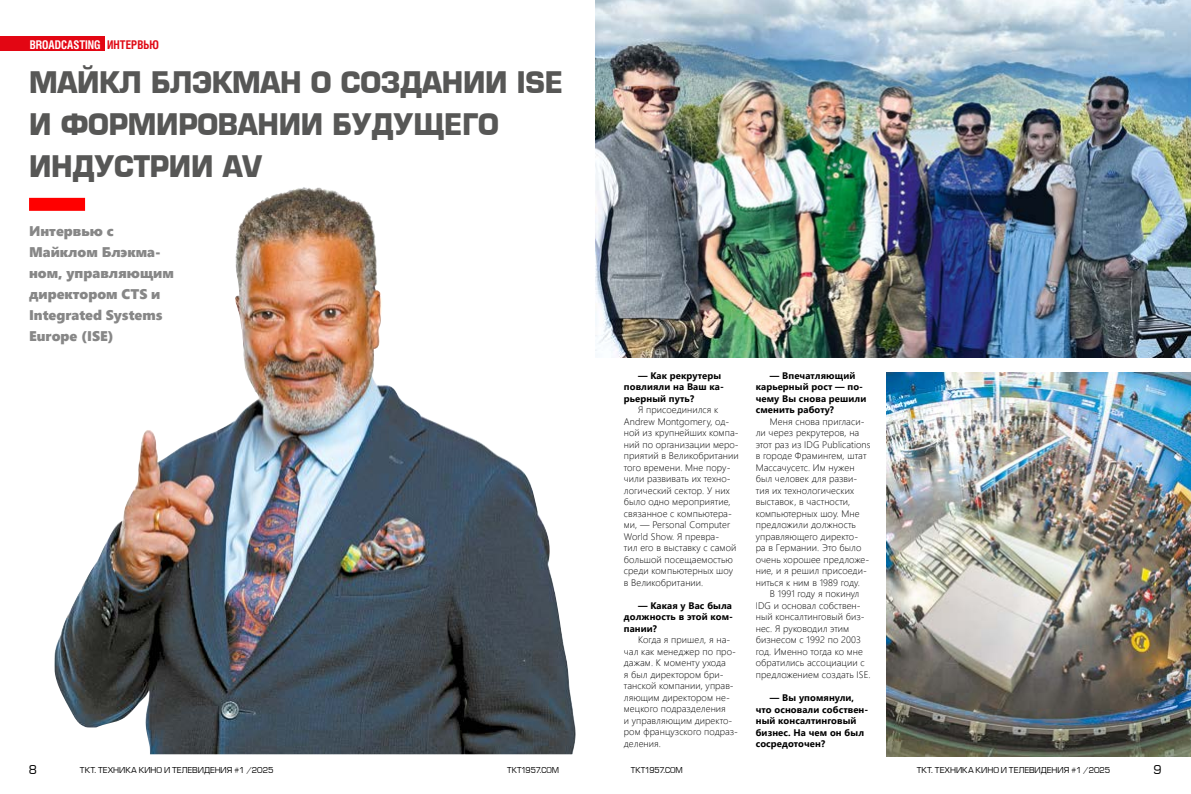
<style>
.page{position:relative;width:1191px;height:794px;background:#fff}
.page>*{position:absolute;margin:0;border:0;box-sizing:border-box;transform-origin:0 0}
.t1{font:700 29px/42px "Europe";letter-spacing:-.01em;color:#575756;scale:.94 1}
.t2{font:14px/21px "Segoe UI Black";color:#878787}
.t3{font:700 12px "Helios Cond C";color:#fff;scale:.95 1}
.t4{font:12px "Europe Normal";color:#000}
.t5{font:300 9.5px/11.5px "Segoe UI";letter-spacing:.01em;color:#000}
.t6{font:700 9.5px/11.5px "Segoe UI";letter-spacing:.01em;color:#000}
.t7{font:8px "Europe Normal";letter-spacing:-.005em;color:#000}
.t8{font:8px "Europe Normal";letter-spacing:-.005em;color:#000;scale:.95 1}
.s1{color:#df0914}
</style>
<div class="page">
<img style="left:55px;top:187px;width:521px;height:567px">
<div style="left:0;top:37px;width:105px;height:14px;background:#e30613"></div>
<div style="left:29px;top:198px;width:56px;height:13px;background:#f00"></div>
<img style="left:886px;top:372px;width:305px;height:384px">
<img style="left:595px;top:0;width:596px;height:357px">
<p class="t3" style="left:30px;top:37px;width:137px">BROADCASTING <span class="s1">ИНТЕРВЬЮ</span></p>
<h1 class="t1" style="left:29px;top:62px;width:570px">МАЙКЛ БЛЭКМАН О СОЗДАНИИ ISE<br>И ФОРМИРОВАНИИ БУДУЩЕГО<br>ИНДУСТРИИ AV</h1>
<h2 class="t2" style="left:29px;top:220px;width:146px">Интервью с<br>Майклом Блэкма&shy;ном, управляющим директором CTS и<br>Integrated Systems<br>Europe (ISE)</h2>
<p class="t6" style="left:624px;top:369px;width:102px;text-indent:14px">— Как рекрутеры повлияли на Ваш ка&shy;рьерный путь?</p>
<p class="t5" style="left:624px;top:403px;width:116px;text-indent:14px">Я присоединился к<br>Andrew Montgomery, од&shy;ной из крупнейших компа&shy;ний по организации меро&shy;приятий в Великобритании того времени. Мне пору&shy;чили развивать их техно&shy;логический сектор. У них было одно мероприятие, связанное с компьютера&shy;ми, — Personal Computer<br>World Show. Я превра-<br>тил его в выставку с самой большой посещаемостью среди компьютерных шоу в Великобритании.</p>
<p class="t6" style="left:624px;top:599px;width:111px;text-align:justify;text-indent:14px">— Какая у Вас была должность в этой ком&shy;пании?</p>
<p class="t5" style="left:624px;top:633px;width:116px;text-indent:14px">Когда я пришел, я на&shy;чал как менеджер по про&shy;дажам. К моменту ухода<br>я был директором бри&shy;танской компании, управ&shy;ляющим директором не&shy;мецкого подразделения<br>и управляющим директо&shy;ром французского подраз&shy;деления.</p>
<p class="t6" style="left:755px;top:369px;width:112px;text-indent:14px">— Впечатляющий карьерный рост — по&shy;чему Вы снова решили сменить работу?</p>
<p class="t5" style="left:755px;top:415px;width:116px;text-indent:14px">Меня снова пригласи&shy;ли через рекрутеров, на этот раз из IDG Publications в городе Фрамингем, штат<br>Массачусетс. Им нужен был человек для разви&shy;тия их технологических выставок, в частности, компьютерных шоу. Мне предложили должность управляющего директо-<br>ра в Германии. Это было очень хорошее предложе&shy;ние, и я решил присоеди&shy;ниться к ним в 1989 году.</p>
<p class="t5" style="left:755px;top:587px;width:116px;text-indent:14px">В 1991 году я покинул<br>IDG и основал собствен&shy;ный консалтинговый биз&shy;нес. Я руководил этим бизнесом с 1992 по 2003 год. Именно тогда ко мне обратились ассоциации с предложением создать ISE.</p>
<p class="t6" style="left:755px;top:691px;width:114px;text-indent:14px">— Вы упомянули, что основали собствен&shy;ный консалтинговый бизнес. На чем он был сосредоточен?</p>
<p class="t4" style="left:29px;top:763px;width:10px">8</p>
<p class="t7" style="left:80px;top:765px;width:195px">ТКТ. ТЕХНИКА КИНО И ТЕЛЕВИДЕНИЯ #1 /2025</p>
<p class="t8" style="left:507px;top:765px;width:56px">TKT1957.COM</p>
<p class="t8" style="left:631px;top:765px;width:56px">TKT1957.COM</p>
<p class="t7" style="left:916px;top:765px;width:195px">ТКТ. ТЕХНИКА КИНО И ТЕЛЕВИДЕНИЯ #1 /2025</p>
<p class="t4" style="left:1153px;top:763px;width:10px">9</p>
</div>
